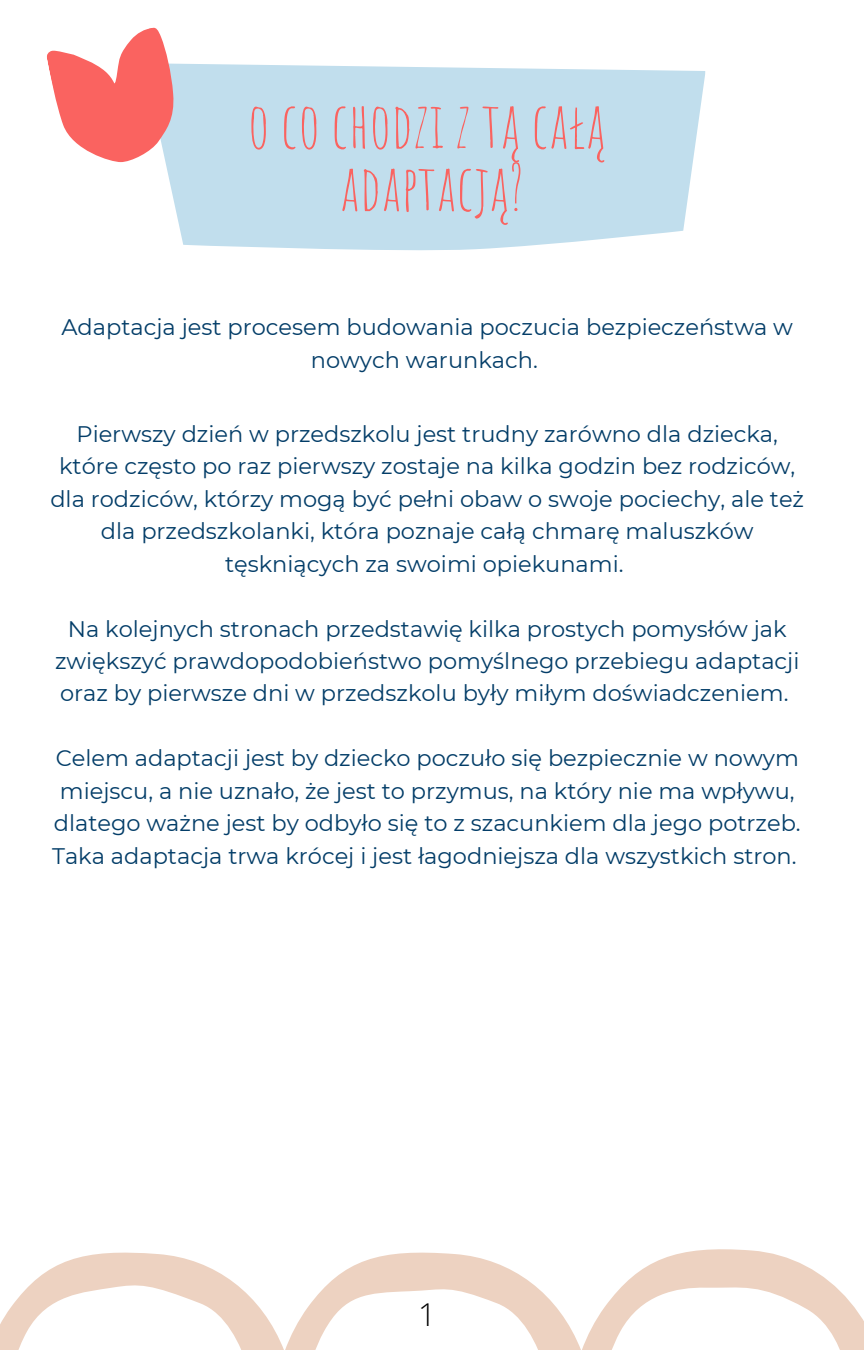
<style>
.page{position:relative;width:864px;height:1350px;background:#fff}
.page>*{position:absolute;margin:0;border:0;box-sizing:border-box;transform-origin:0 0}
.t1{font:63px "Amatic SC";color:#fa6360}
.t2{font:300 31.5px "Open Sans";color:#000}
.t3{font:22.5px/32.4px "Montserrat";color:#033d68;text-align:center}
</style>
<div class="page">
<svg style="left:168px;top:64px;width:538px;height:187px;background:#c5e0ee"></svg>
<svg style="left:47px;top:27px;width:140px;height:147px"></svg>
<svg style="left:0;top:1249px;width:864px;height:101px"></svg>
<p class="t1" style="left:248px;top:84px;width:359px">O CO CHODZI Z TĄ CAŁĄ</p>
<p class="t1" style="left:340px;top:147px;width:186px">ADAPTACJĄ?</p>
<p class="t3" style="left:62px;top:311px;width:733px">Adaptacja jest procesem budowania poczucia bezpieczeństwa w nowych warunkach.</p>
<p class="t3" style="left:50px;top:418px;width:755px">Pierwszy dzień w przedszkolu jest trudny zarówno dla dziecka, które często po raz pierwszy zostaje na kilka godzin bez rodziców, dla rodziców, którzy mogą być pełni obaw o swoje pociechy, ale też dla przedszkolanki, która poznaje całą chmarę maluszków tęskniących za swoimi opiekunami.</p>
<p class="t3" style="left:55px;top:612px;width:746px">Na kolejnych stronach przedstawię kilka prostych pomysłów jak zwiększyć prawdopodobieństwo pomyślnego przebiegu adaptacji oraz by pierwsze dni w przedszkolu były miłym doświadczeniem.</p>
<p class="t3" style="left:52px;top:742px;width:750px">Celem adaptacji jest by dziecko poczuło się bezpiecznie w nowym miejscu, a nie uznało, że jest to przymus, na który nie ma wpływu, dlatego ważne jest by odbyło się to z szacunkiem dla jego potrzeb.<br>Taka adaptacja trwa krócej i jest łagodniejsza dla wszystkich stron.</p>
<p class="t2" style="left:418px;top:1292px;width:19px">1</p>
</div>
